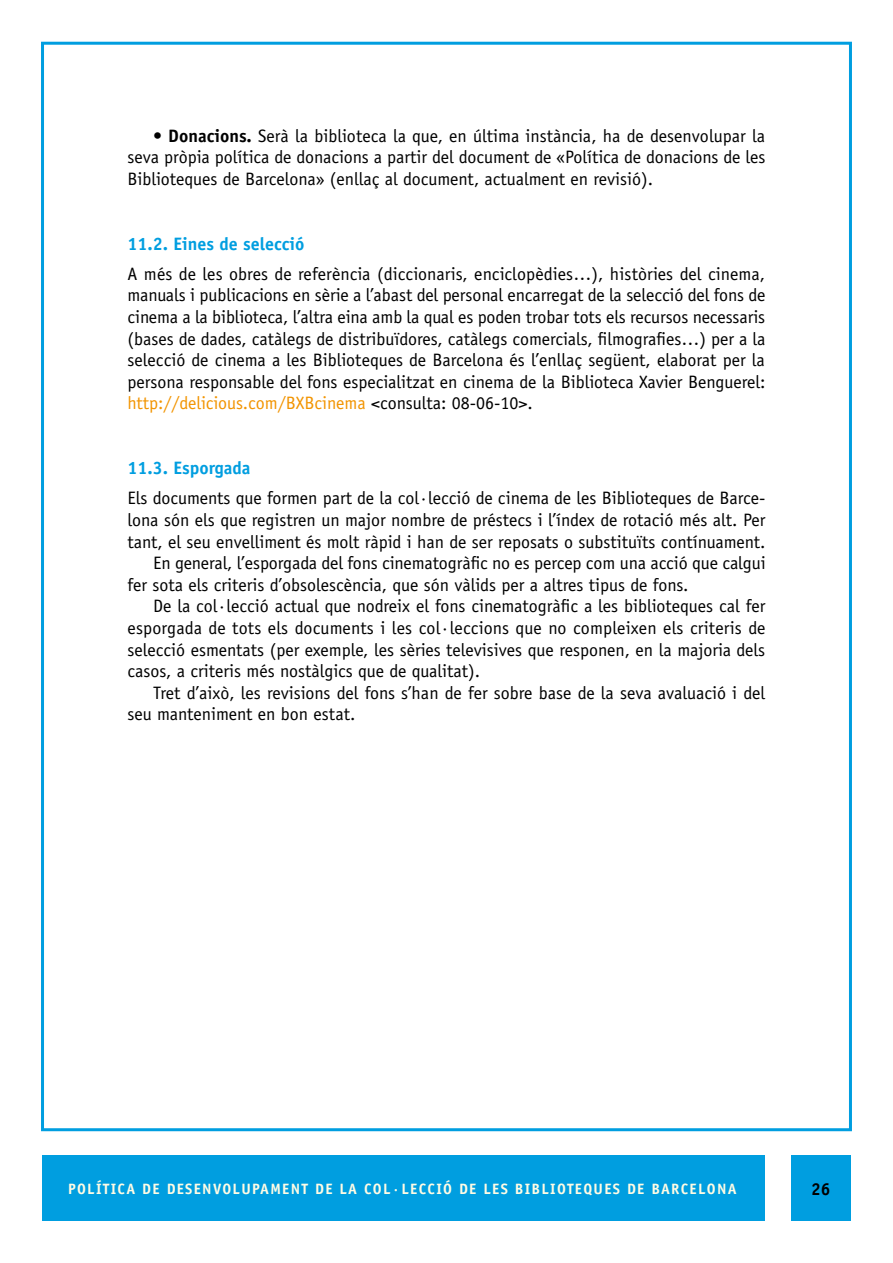
<style>
.page{position:relative;width:893px;height:1263px;background:#fff}
.page>*{position:absolute;margin:0;border:0;box-sizing:border-box;transform-origin:0 0}
.t1{font:18px/21.6px "Officina Sans";color:#000;text-align:justify}
.t2{font:700 18px "Officina Sans";color:#009ee0}
.t3{font:700 17.25px "Officina Sans";color:#000}
.t4{font:700 15px "Officina Sans";letter-spacing:.085em;color:#fffce5}
.s1{font-weight:700}
.s2{color:#f29400}
</style>
<div class="page">
<div style="left:41px;top:42px;width:811px;height:1089px;background:#fff;border:3px solid #009ee0"></div>
<div style="left:43px;top:1155px;width:722px;height:66px;background:#009ee0"></div>
<div style="left:791px;top:1155px;width:59px;height:65px;background:#009ee0"></div>
<p class="t1" style="left:128px;top:125px;width:639px;text-indent:26px"><span class="s1">• Donacions.</span> Serà la biblioteca la que, en última instància, ha de desenvolupar la seva pròpia política de donacions a partir del document de «Política de donacions de les Biblioteques de Barcelona» (enllaç al document, actualment en revisió).</p>
<p class="t2" style="left:128px;top:232px;width:179px">11.2. Eines de selecció</p>
<p class="t1" style="left:128px;top:263px;width:639px">A més de les obres de referència (diccionaris, enciclopèdies…), històries del cinema, manuals i publicacions en sèrie a l’abast del personal encarregat de la selecció del fons de cinema a la biblioteca, l’altra eina amb la qual es poden trobar tots els recursos necessaris (bases de dades, catàlegs de distribuïdores, catàlegs comercials, filmografies…) per a la selecció de cinema a les Biblioteques de Barcelona és l’enllaç següent, elaborat per la persona responsable del fons especialitzat en cinema de la Biblioteca Xavier Benguerel: <span class="s2">http://delicious.com/BXBcinema</span> &lt;consulta: 08-06-10&gt;.</p>
<p class="t2" style="left:128px;top:457px;width:125px">11.3. Esporgada</p>
<p class="t1" style="left:128px;top:487px;width:639px">Els documents que formen part de la col·lecció de cinema de les Biblioteques de Barce-</p>
<p class="t1" style="left:128px;top:509px;width:639px">lona són els que registren un major nombre de préstecs i l’índex de rotació més alt. Per</p>
<p class="t1" style="left:128px;top:531px;width:639px">tant, el seu envelliment és molt ràpid i han de ser reposats o substituïts contínuament.</p>
<p class="t1" style="left:153px;top:552px;width:614px">En general, l’esporgada del fons cinematogràfic no es percep com una acció que calgui</p>
<p class="t1" style="left:128px;top:574px;width:562px">fer sota els criteris d’obsolescència, que són vàlids per a altres tipus de fons.</p>
<p class="t1" style="left:153px;top:595px;width:614px">De la col·lecció actual que nodreix el fons cinematogràfic a les biblioteques cal fer</p>
<p class="t1" style="left:128px;top:617px;width:639px">esporgada de tots els documents i les col·leccions que no compleixen els criteris de</p>
<p class="t1" style="left:128px;top:639px;width:639px">selecció esmentats (per exemple, les sèries televisives que responen, en la majoria dels</p>
<p class="t1" style="left:128px;top:660px;width:354px">casos, a criteris més nostàlgics que de qualitat).</p>
<p class="t1" style="left:153px;top:682px;width:613px">Tret d’això, les revisions del fons s’han de fer sobre base de la seva avaluació i del</p>
<p class="t1" style="left:128px;top:703px;width:229px">seu manteniment en bon estat.</p>
<p class="t4" style="left:68px;top:1179px;width:670px">POLÍTICA DE DESENVOLUPAMENT DE LA COL·LECCIÓ DE LES BIBLIOTEQUES DE BARCELONA</p>
<p class="t3" style="left:811px;top:1178px;width:21px">26</p>
</div>
